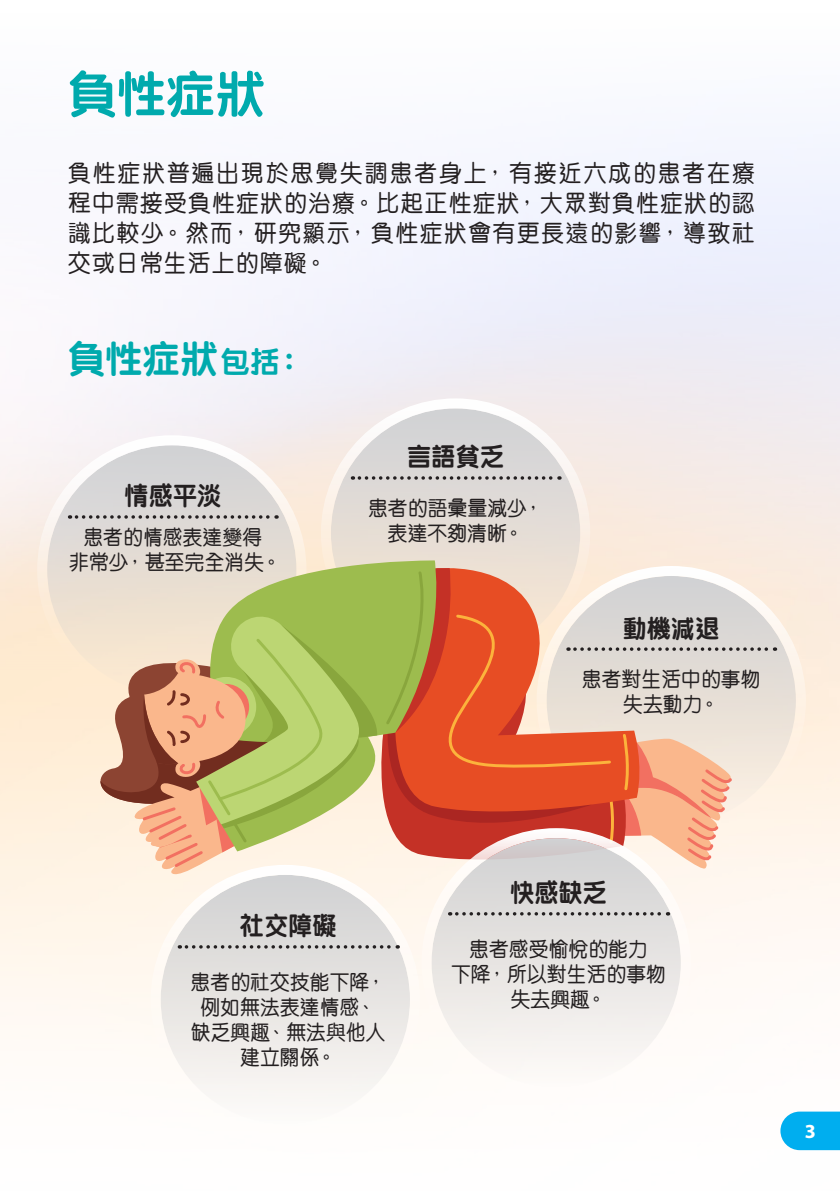
<style>
.page{position:relative;width:840px;height:1191px;background:#fff}
.page>*{position:absolute;margin:0;border:0;box-sizing:border-box;transform-origin:0 0}
.heading{font:800 50px "M Yuen HK";color:#00aaad}
.sub_head{font:800 38px "M Yuen HK";color:#00aaad}
.txt_base{font:800 25.6px "M Yuen HK";color:#231f20;scale:.95 1}
.txt_base-2{font:500 24px/30px "M Yuen HK";letter-spacing:.06em;color:#231f20;text-align:justify;scale:.95 1}
.txt_base-3{font:500 20.8px/25px "M Yuen HK";color:#231f20;text-align:center;scale:.95 1}
.t1{font:700 20px "Myriad Pro";color:#fff}
.s1{font-size:30px}
</style>
<div class="page">
<img style="left:0;top:133px;width:839px;height:1018px">
<svg style="left:47px;top:445px;width:249px;height:249px;background:#ddd9d4"></svg>
<div style="left:37px;top:435px;width:269px;height:269px;border:10px solid #fff;border-radius:50%"></div>
<div style="left:331px;top:408px;width:249px;height:249px;background:#dfdad6;border-radius:50%"></div>
<div style="left:321px;top:398px;width:269px;height:269px;border:10px solid #fff;border-radius:50%"></div>
<div style="left:546px;top:576px;width:249px;height:249px;background:#e7dfd7;border-radius:50%"></div>
<svg style="left:448px;top:560px;width:195px;height:8px;fill:#ece0d5"></svg>
<svg style="left:195px;top:560px;width:253px;height:8px;fill:#e5ddd2"></svg>
<div style="left:160px;top:875px;width:250px;height:249px;background:linear-gradient(to bottom,#cfcecf,#fefbf7);border-radius:50%"></div>
<div style="left:150px;top:865px;width:270px;height:269px;border:10px solid #fff;border-radius:50%"></div>
<svg style="left:431px;top:838px;width:249px;height:249px;fill:#e9e6e4"></svg>
<div style="left:421px;top:828px;width:269px;height:269px;border:10px solid #fff;border-radius:50%"></div>
<svg style="left:76px;top:515px;width:201px;height:4px"></svg>
<svg style="left:186px;top:945px;width:212px;height:3px"></svg>
<svg style="left:456px;top:912px;width:212px;height:3px"></svg>
<svg style="left:359px;top:476px;width:200px;height:4px"></svg>
<svg style="left:91px;top:568px;width:684px;height:307px"></svg>
<svg style="left:780px;top:1111px;width:59px;height:39px;background:#17b5f0"></svg>
<p class="heading" style="left:68px;top:58px;width:198px">負性症狀</p>
<p class="txt_base-2" style="left:68px;top:156px;width:724px">負性症狀普遍出現於思覺失調患者身上，有接近六成的患者在療程中需接受負性症狀的治療。比起正性症狀，大眾對負性症狀的認識比較少。然而，研究顯示，負性症狀會有更長遠的影響，導致社交或日常生活上的障礙。</p>
<p class="sub_head" style="left:68px;top:331px;width:237px">負性症狀<span class="s1">包括：</span></p>
<p class="txt_base" style="left:124px;top:477px;width:104px">情感平淡</p>
<p class="txt_base-3" style="left:83px;top:524px;width:190px">患者的情感表達變得</p>
<p class="txt_base-3" style="left:69px;top:549px;width:225px">非常少，甚至完全消失。</p>
<p class="txt_base" style="left:407px;top:438px;width:104px">言語貧乏</p>
<p class="txt_base-3" style="left:368px;top:494px;width:186px">患者的語彙量減少，</p>
<p class="txt_base-3" style="left:387px;top:519px;width:144px">表達不夠清晰。</p>
<p class="txt_base" style="left:622px;top:609px;width:104px">動機減退</p>
<p class="txt_base-3" style="left:581px;top:665px;width:190px">患者對生活中的事物失去動力。</p>
<p class="txt_base" style="left:239px;top:907px;width:104px">社交障礙</p>
<p class="txt_base-3" style="left:190px;top:969px;width:207px">患者的社交技能下降，</p>
<p class="txt_base-3" style="left:200px;top:994px;width:186px">例如無法表達情感、</p>
<p class="txt_base-3" style="left:191px;top:1019px;width:206px">缺乏興趣、無法與他人</p>
<p class="txt_base-3" style="left:240px;top:1044px;width:103px">建立關係。</p>
<p class="txt_base" style="left:509px;top:874px;width:104px">快感缺乏</p>
<p class="txt_base-3" style="left:469px;top:936px;width:190px">患者感受愉悅的能力</p>
<p class="txt_base-3" style="left:451px;top:961px;width:228px">下降，所以對生活的事物失去興趣。</p>
<p class="t1" style="left:804px;top:1117px;width:13px">3</p>
</div>
